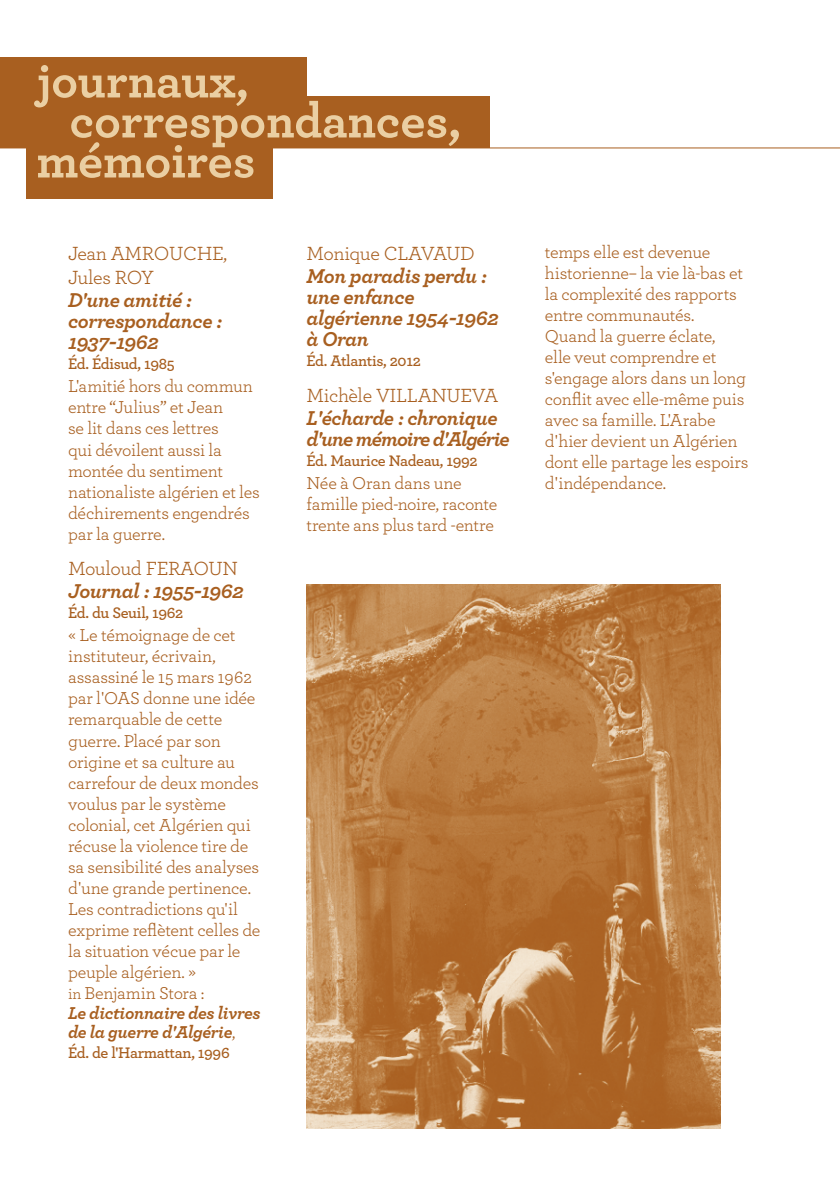
<style>
.page{position:relative;width:840px;height:1191px;background:#fff}
.page>*{position:absolute;margin:0;border:0;box-sizing:border-box;transform-origin:0 0}
.t1{font:700 50px "Archer";letter-spacing:-.005em;color:#eacfa3}
.t2{font:italic 700 21px/21px "Archer";letter-spacing:-.02em;color:#a85f20}
.t3{font:italic 700 21px/21px "Archer";letter-spacing:-.045em;color:#a85f20}
.t4{font:20px/24px "Archer";letter-spacing:-.02em;color:#a85f20}
.t5{font:18px/21px "Archer";letter-spacing:-.015em;color:#a85f20}
.t6{font:600 16px "Archer";letter-spacing:-.02em;color:#a85f20}
.s1{font-size:16px}
.s2{font-weight:700;font-style:italic}
</style>
<div class="page">
<hr style="left:0;top:147px;width:839px;height:1px;background:#a85f20">
<img style="left:306px;top:585px;width:414px;height:543px">
<div style="left:0;top:57px;width:306px;height:47px;background:#a85f20"></div>
<div style="left:26px;top:126px;width:246px;height:72px;background:#a85f20"></div>
<div style="left:0;top:96px;width:489px;height:51px;background:#a85f20"></div>
<h1 class="t1" style="left:36px;top:49px;width:214px">journaux,</h1>
<h1 class="t1" style="left:69px;top:89px;width:393px">correspondances,</h1>
<h1 class="t1" style="left:36px;top:129px;width:220px">mémoires</h1>
<p class="t4" style="left:68px;top:241px;width:160px">Jean AMROUCHE,<br>Jules ROY</p>
<p class="t2" style="left:68px;top:289px;width:156px">D'une amitié : correspondance :<br>1937-1962</p>
<p class="t6" style="left:68px;top:352px;width:108px">Éd. Édisud, 1985</p>
<p class="t5" style="left:68px;top:375px;width:193px">L'amitié hors du commun entre “Julius” et Jean<br>se lit dans ces lettres<br>qui dévoilent aussi la montée du sentiment nationaliste algérien et les déchirements engendrés par la guerre.</p>
<p class="t4" style="left:68px;top:555px;width:171px">Mouloud FERAOUN</p>
<p class="t2" style="left:68px;top:580px;width:177px">Journal : 1955-1962</p>
<p class="t6" style="left:68px;top:601px;width:117px">Éd. du Seuil, 1962</p>
<p class="t5" style="left:68px;top:624px;width:194px">« Le témoignage de cet instituteur, écrivain, assassiné le 15 mars 1962 par l'OAS donne une idée remarquable de cette guerre. Placé par son origine et sa culture au carrefour de deux mondes voulus par le système colonial, cet Algérien qui récuse la violence tire de sa sensibilité des analyses d'une grande pertinence.<br>Les contradictions qu'il exprime reflètent celles de la situation vécue par le peuple algérien. »<br><span class="s1">in</span> Benjamin Stora :<br><span class="s2">Le dictionnaire des livres de la guerre d'Algérie</span>,</p>
<p class="t6" style="left:68px;top:1040px;width:163px">Éd. de l'Harmattan, 1996</p>
<p class="t4" style="left:306px;top:241px;width:170px">Monique CLAVAUD</p>
<p class="t2" style="left:306px;top:265px;width:193px">Mon paradis perdu : une enfance algérienne 1954-1962 à Oran</p>
<p class="t6" style="left:306px;top:349px;width:116px">Éd. Atlantis, 2012</p>
<p class="t4" style="left:306px;top:382px;width:193px">Michèle VILLANUEVA</p>
<p class="t3" style="left:306px;top:407px;width:205px">L'écharde : chronique d'une mémoire d'Algérie</p>
<p class="t6" style="left:306px;top:448px;width:173px">Éd. Maurice Nadeau, 1992</p>
<p class="t5" style="left:306px;top:472px;width:192px">Née à Oran dans une famille pied-noire, raconte trente ans plus tard -entre</p>
<p class="t5" style="left:544px;top:241px;width:205px">temps elle est devenue historienne– la vie là-bas et la complexité des rapports entre communautés.<br>Quand la guerre éclate,<br>elle veut comprendre et s'engage alors dans un long conflit avec elle-même puis avec sa famille. L'Arabe d'hier devient un Algérien dont elle partage les espoirs d'indépendance.</p>
</div>
